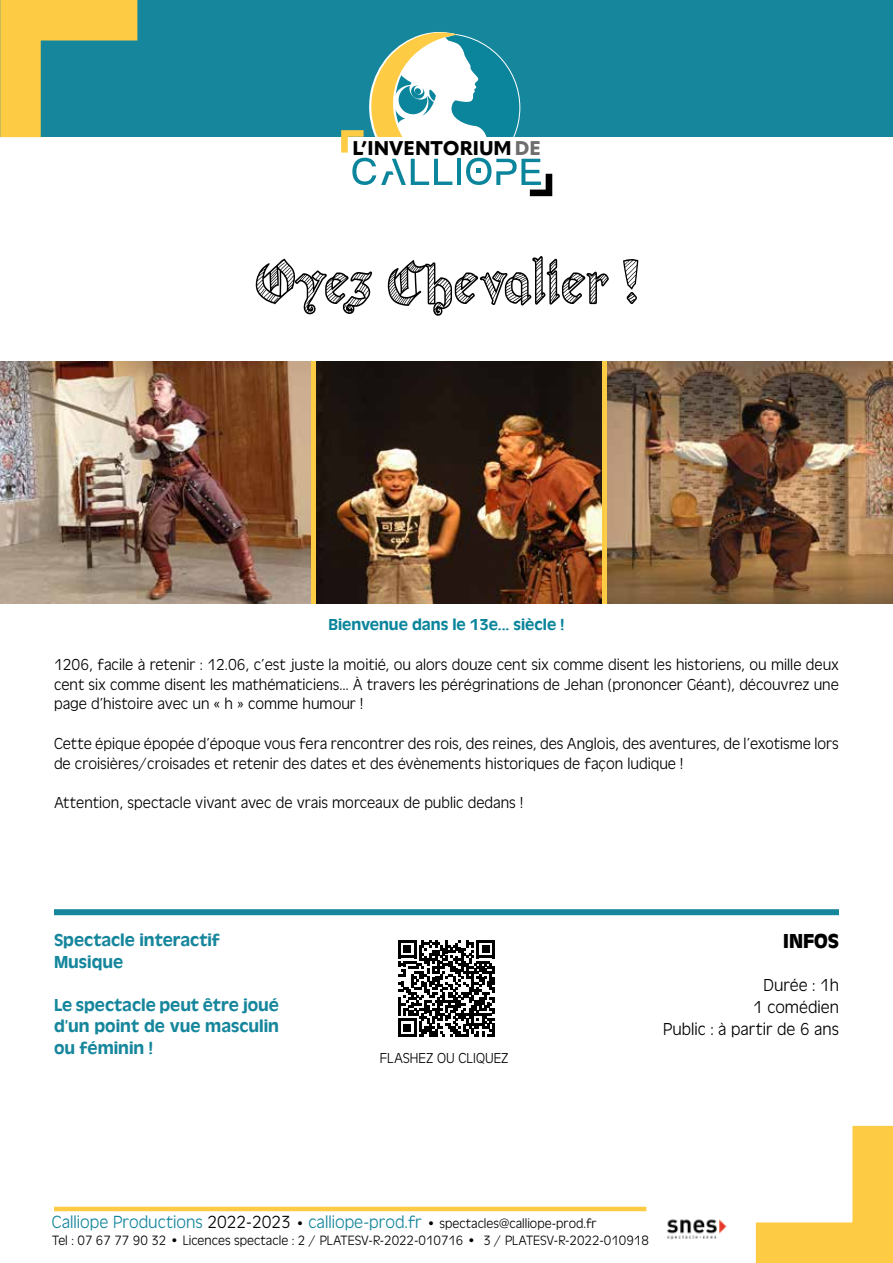
<style>
.page{position:relative;width:893px;height:1263px;background:#fff}
.page>*{position:absolute;margin:0;border:0;box-sizing:border-box;transform-origin:0 0}
.t1{font:64.05px "Old Wise Sketch";color:#000;scale:.91 1}
.t2{font:700 21px "Antique Oli";letter-spacing:-.005em;color:#000}
.t3{font:800 19.65px "Quasimoda";color:#000}
.t4{font:300 18.3px "Antique Oli";color:#16869c}
.t5{font:500 18px/21.6px "Antique Oli";color:#16869c}
.t6{font:300 18px/21.6px "Antique Oli";color:#000;text-align:right}
.t7{font:300 16.5px/19.8px "Antique Oli";color:#000;text-align:justify}
.t8{font:500 16.5px "Antique Oli";color:#0b859c}
.t9{font:300 15px "Antique Oli";color:#000}
.t10{font:300 14.1px "Antique Oli";color:#000}
.s1{color:#6e6e6e}
.s2{font-size:72.75px}
.s3{color:#000}
.s4{font-size:14.1px;color:#000}
</style>
<div class="page">
<hr style="left:54px;top:1207px;width:592px;height:4px;background:#fecb44">
<svg style="left:755px;top:1125px;width:138px;height:138px"></svg>
<img style="left:667px;top:1219px;width:60px;height:21px">
<img style="left:316px;top:361px;width:285px;height:243px">
<img style="left:608px;top:361px;width:284px;height:243px">
<img style="left:0;top:361px;width:311px;height:243px">
<div style="left:54px;top:909px;width:785px;height:6px;background:#16869c"></div>
<svg style="left:398px;top:940px;width:97px;height:97px"></svg>
<div style="left:0;top:0;width:893px;height:137px;background:#16869c"></div>
<svg style="left:0;top:0;width:138px;height:138px"></svg>
<svg style="left:341px;top:32px;width:211px;height:164px"></svg>
<p class="t3" style="left:352px;top:133px;width:190px">L’INVENTORIUM <span class="s1">DE</span></p>
<h1 class="t1" style="left:255px;top:246px;width:422px">Oyez Cheva<span class="s2">l</span>ier !</h1>
<p class="t8" style="left:328px;top:615px;width:237px">Bienvenue dans le 13e... siècle !</p>
<p class="t7" style="left:54px;top:655px;width:786px">1206, facile à retenir : 12.06, c’est juste la moitié, ou alors douze cent six comme disent les historiens, ou mille deux cent six comme disent les mathématiciens… À travers les pérégrinations de Jehan (prononcer Géant), découvrez une page d’histoire avec un « h » comme humour !</p>
<p class="t7" style="left:54px;top:734px;width:786px">Cette épique épopée d’époque vous fera rencontrer des rois, des reines, des Anglois, des aventures, de l’exotisme lors de croisières/croisades et retenir des dates et des évènements historiques de façon ludique !</p>
<p class="t7" style="left:54px;top:793px;width:470px">Attention, spectacle vivant avec de vrais morceaux de public dedans !</p>
<p class="t5" style="left:54px;top:929px;width:167px">Spectacle interactif<br>Musique</p>
<p class="t5" style="left:54px;top:994px;width:227px;text-align:justify">Le spectacle peut être joué d’un point de vue masculin ou féminin !</p>
<p class="t9" style="left:380px;top:1050px;width:130px">FLASHEZ OU CLIQUEZ</p>
<p class="t2" style="left:783px;top:929px;width:57px">INFOS</p>
<p class="t6" style="left:663px;top:975px;width:177px">Durée : 1h<br>1 comédien<br>Public : à partir de 6 ans</p>
<p class="t4" style="left:52px;top:1212px;width:546px">Calliope Productions <span class="s3">2022-2023</span> <span class="s4">•</span> calliope-prod.fr <span class="s4">• spectacles@calliope-prod.fr</span></p>
<p class="t10" style="left:52px;top:1233px;width:598px">Tel : 07 67 77 90 32 • Licences spectacle : 2 / PLATESV-R-2022-010716 • 3 / PLATESV-R-2022-010918</p>
</div>
